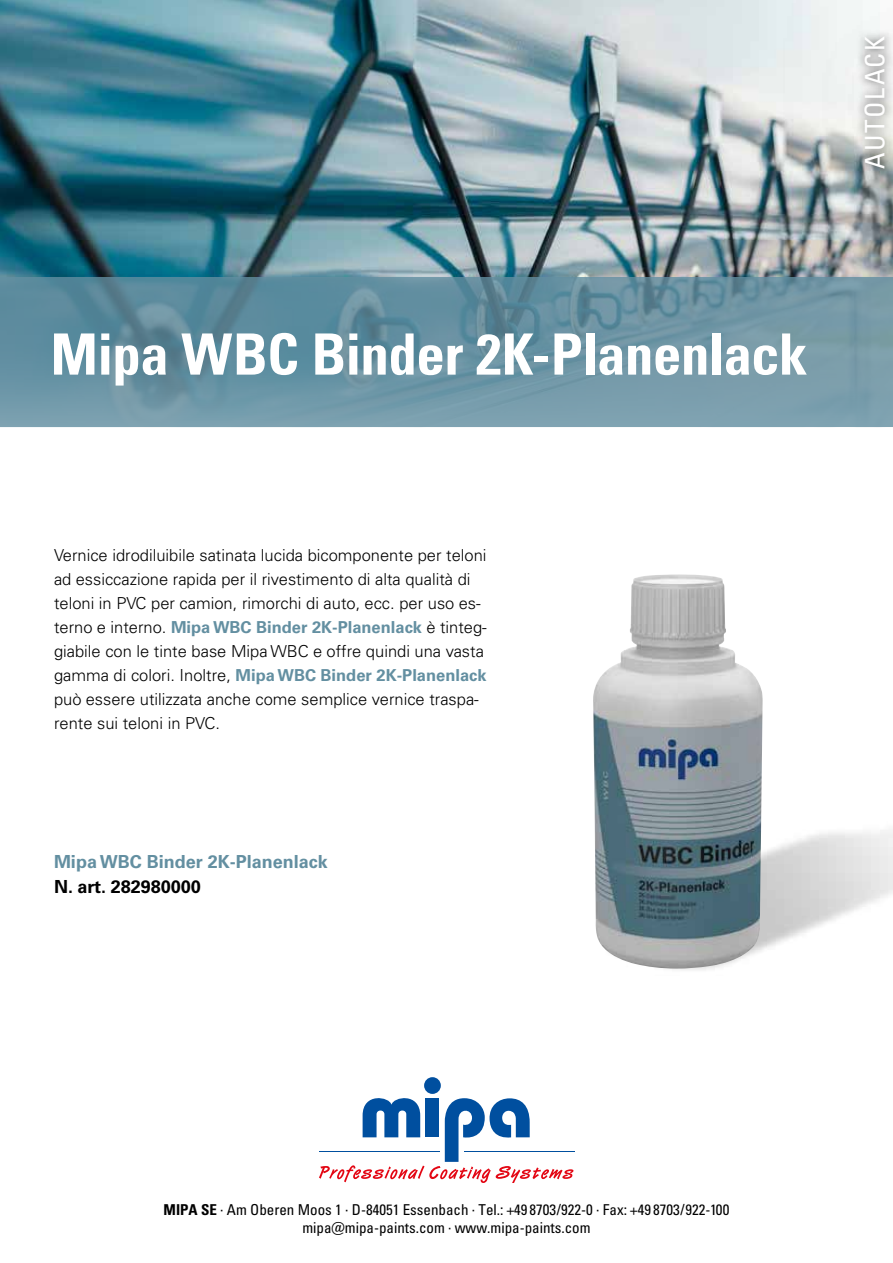
<style>
.page{position:relative;width:893px;height:1263px;background:#fff}
.page>*{position:absolute;margin:0;border:0;box-sizing:border-box;transform-origin:0 0}
.t1{font:57px "Univers LTCYR 67 Bold Cond";letter-spacing:-.01em;color:#fff}
.t2{font:condensed 27px "Univers LTCYR 57";letter-spacing:.05em;color:#fff}
.t3{font:700 18px "Univers LT Pro 65";color:#638fa1}
.t4{font:700 18px "Univers LT Pro 65";color:#000}
.t5{font:300 16.5px/24px "Univers LT Pro 45";color:#000}
.t6{font:700 16.5px "Univers LT Pro 65";color:#638fa1}
.t7{font:condensed 15px/18px "Univers LTCYR 57";color:#000;text-align:center}
.s1{font-family:"Univers LT Pro 45";font-weight:300;color:#000}
.s2{font-family:"Univers LTCYR 67 Bold Cond";font-stretch:normal}
</style>
<div class="page">
<img style="left:0;top:0;width:893px;height:428px">
<svg style="left:0;top:277px;width:893px;height:149px;background:#6a93a3"></svg>
<hr style="left:464px;top:1151px;width:110px;height:1px;background:#004f9f">
<div style="left:424px;top:1077px;width:17px;height:17px;background:#004f9f;border-radius:50%"></div>
<svg style="left:319px;top:1092px;width:254px;height:90px"></svg>
<img style="left:593px;top:574px;width:170px;height:394px">
<svg style="left:780px;top:0;width:113px;height:260px"></svg>
<div style="left:856px;top:29px;width:37px;height:148px;background:#000;opacity:.75"></div>
<h2 class="t2" style="left:858px;top:169px;width:134px;rotate:-90deg">AUTOLACK</h2>
<h1 class="t1" style="left:51px;top:319px;width:758px">Mipa WBC Binder 2K-Planenlack</h1>
<p class="t5" style="left:54px;top:543px;width:434px">Vernice idrodiluibile satinata lucida bicomponente per teloni ad essiccazione rapida per il rivestimento di alta qualità di teloni in PVC per camion, rimorchi di auto, ecc. per uso es-</p>
<p class="t6" style="left:54px;top:618px;width:434px"><span class="s1">terno e interno.</span> Mipa WBC Binder 2K-Planenlack <span class="s1">è tinteg-</span></p>
<p class="t5" style="left:54px;top:639px;width:431px">giabile con le tinte base Mipa WBC e offre quindi una vasta</p>
<p class="t6" style="left:54px;top:666px;width:434px"><span class="s1">gamma di colori. Inoltre,</span> Mipa WBC Binder 2K-Planenlack</p>
<p class="t5" style="left:54px;top:687px;width:426px">può essere utilizzata anche come semplice vernice traspa&shy;rente sui teloni in PVC.</p>
<p class="t3" style="left:54px;top:851px;width:275px">Mipa WBC Binder 2K-Planenlack</p>
<p class="t4" style="left:54px;top:876px;width:148px">N. art. 282980000</p>
<p class="t7" style="left:164px;top:1200px;width:567px"><span class="s2">MIPA SE</span> · Am Oberen Moos 1 · D-84051 Essenbach · Tel.: +49 8703/922-0 · Fax: +49 8703/922-100 mipa@mipa-paints.com · www.mipa-paints.com</p>
</div>
